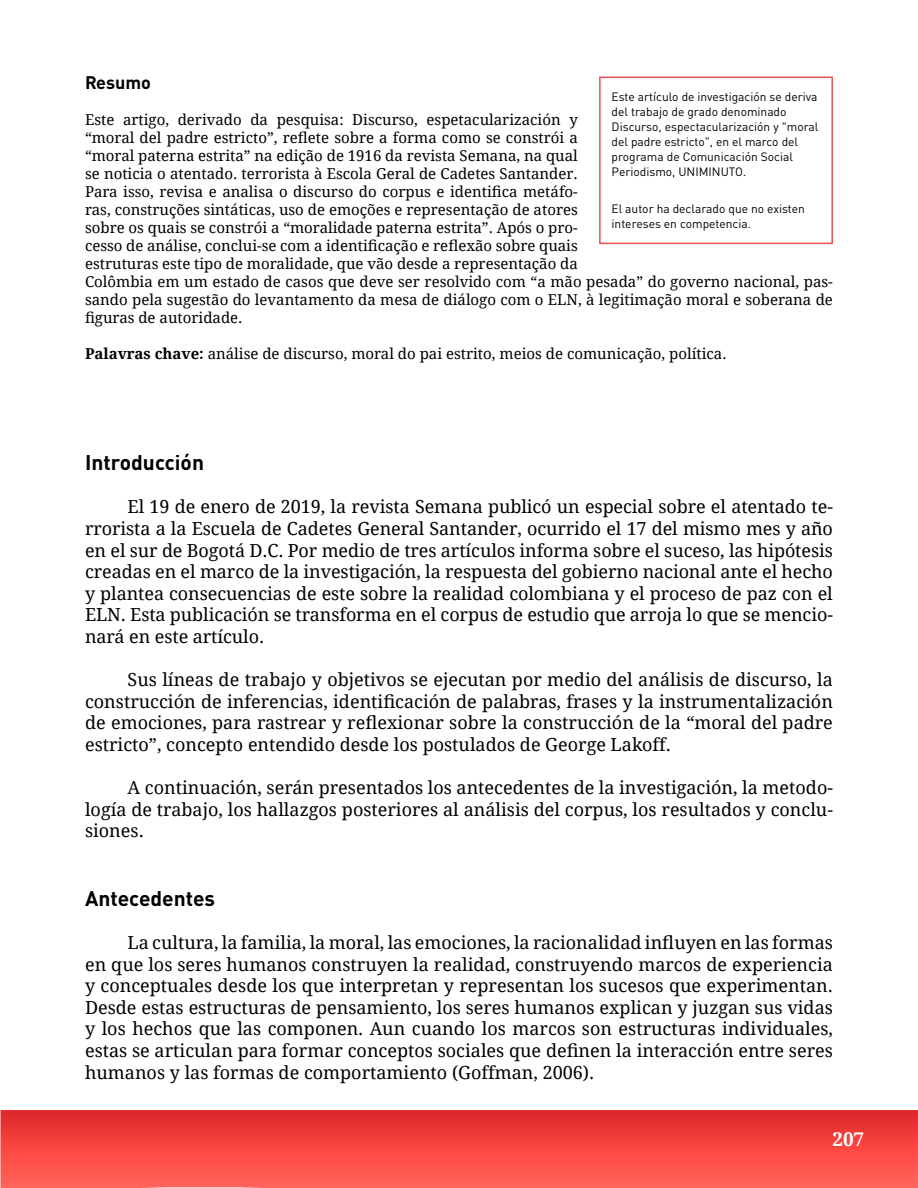
<style>
.page{position:relative;width:918px;height:1188px;background:#fff}
.page>*{position:absolute;margin:0;border:0;box-sizing:border-box;transform-origin:0 0}
.t1{font:700 21px "DIN Pro";color:#000}
.t2{font:700 18.9px "Droid Serif";color:#fff}
.t3{font:18px/21.6px "Droid Serif";color:#000;text-align:justify}
.t4{font:700 18px "DIN Pro";color:#000}
.t5{font:15px/18px "Droid Serif";color:#000}
.t6{font:12px/15px "DIN Pro";color:#000}
.s1{font-weight:700}
</style>
<div class="page">
<svg style="left:0;top:1110px;width:918px;height:78px;background:#f54844"></svg>
<div style="left:599px;top:77px;width:234px;height:167px;border:2px solid #e85255"></div>
<p class="t4" style="left:85px;top:68px;width:67px">Resumo</p>
<p class="t5" style="left:85px;top:111px;width:749px">Este artigo, derivado da pesquisa: Discurso, espetacularización y<br>“moral del padre estricto”, reflete sobre a forma como se constrói a<br>“moral paterna estrita” na edição de 1916 da revista Semana, na qual<br>se noticia o atentado. terrorista à Escola Geral de Cadetes Santander.<br>Para isso, revisa e analisa o discurso do corpus e identifica metáfo-<br>ras, construções sintáticas, uso de emoções e representação de atores<br>sobre os quais se constrói a “moralidade paterna estrita”. Após o pro-<br>cesso de análise, conclui-se com a identificação e reflexão sobre quais<br>estruturas este tipo de moralidade, que vão desde a representação da<br>Colômbia em um estado de casos que deve ser resolvido com “a mão pesada” do governo nacional, pas&shy;sando pela sugestão do levantamento da mesa de diálogo com o ELN, à legitimação moral e soberana de figuras de autoridade.</p>
<p class="t5" style="left:85px;top:345px;width:643px"><span class="s1">Palavras chave:</span> análise de discurso, moral do pai estrito, meios de comunicação, política.</p>
<p class="t6" style="left:612px;top:88px;width:208px">Este artículo de investigación se deriva del trabajo de grado denominado Discurso, espectacularización y "moral del padre estricto", en el marco del programa de Comunicación Social Periodismo, UNIMINUTO.</p>
<p class="t6" style="left:612px;top:200px;width:195px">El autor ha declarado que no existen intereses en competencia.</p>
<p class="t1" style="left:85px;top:445px;width:121px">Introducción</p>
<p class="t3" style="left:85px;top:496px;width:749px;text-indent:43px">El 19 de enero de 2019, la revista Semana publicó un especial sobre el atentado te&shy;rrorista a la Escuela de Cadetes General Santander, ocurrido el 17 del mismo mes y año en el sur de Bogotá D.C. Por medio de tres artículos informa sobre el suceso, las hipótesis creadas en el marco de la investigación, la respuesta del gobierno nacional ante el hecho y plantea consecuencias de este sobre la realidad colombiana y el proceso de paz con el ELN. Esta publicación se transforma en el corpus de estudio que arroja lo que se mencio&shy;nará en este artículo.</p>
<p class="t3" style="left:85px;top:669px;width:749px;text-indent:43px">Sus líneas de trabajo y objetivos se ejecutan por medio del análisis de discurso, la construcción de inferencias, identificación de palabras, frases y la instrumentalización de emociones, para rastrear y reflexionar sobre la construcción de la “moral del padre estricto”, concepto entendido desde los postulados de George Lakoff.</p>
<p class="t3" style="left:85px;top:777px;width:749px;text-indent:43px">A continuación, serán presentados los antecedentes de la investigación, la metodo&shy;logía de trabajo, los hallazgos posteriores al análisis del corpus, los resultados y conclu&shy;siones.</p>
<p class="t1" style="left:85px;top:881px;width:132px">Antecedentes</p>
<p class="t3" style="left:85px;top:931px;width:749px;text-indent:43px">La cultura, la familia, la moral, las emociones, la racionalidad influyen en las formas en que los seres humanos construyen la realidad, construyendo marcos de experiencia y conceptuales desde los que interpretan y representan los sucesos que experimentan.<br>Desde estas estructuras de pensamiento, los seres humanos explican y juzgan sus vidas y los hechos que las componen. Aun cuando los marcos son estructuras individuales, estas se articulan para formar conceptos sociales que definen la interacción entre seres humanos y las formas de comportamiento (Goffman, 2006).</p>
<p class="t2" style="left:833px;top:1126px;width:33px">207</p>
</div>
